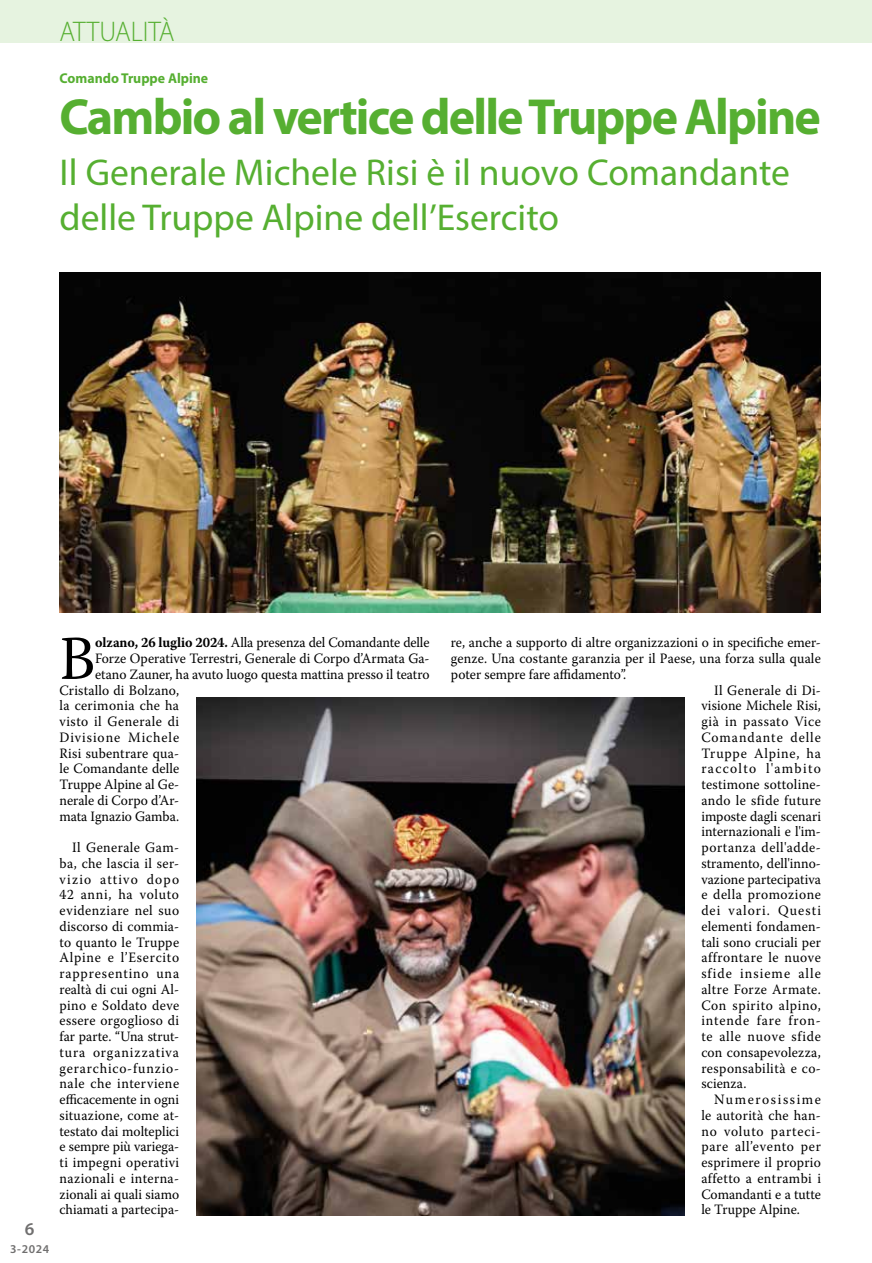
<style>
.page{position:relative;width:872px;height:1263px;background:#fff}
.page>*{position:absolute;margin:0;border:0;box-sizing:border-box;transform-origin:0 0}
.t1{font:62.1px "Warnock Pro";color:#000;scale:.95 1}
.t2{font:700 51px "Myriad Pro";letter-spacing:-.035em;color:#56af31}
.t3{font:37.5px/45px "Myriad Pro";color:#56af31}
.t4{font:300 28.5px "Myriad Pro";color:#56af31;scale:.94 1}
.t5{font:600 18px "Myriad Pro";color:#706f6f}
.t6{font:14.25px/15.8px "Warnock Pro";letter-spacing:.015em;color:#000;text-align:justify;scale:.95 1}
.t7{font:14.25px "Warnock Pro";letter-spacing:-.005em;color:#000;scale:.95 1}
.t8{font:14.25px "Warnock Pro";letter-spacing:.04em;color:#000;scale:.95 1}
.t9{font:14.25px "Warnock Pro";letter-spacing:-.01em;color:#000;scale:.95 1}
.t10{font:14.25px "Warnock Pro";letter-spacing:.035em;color:#000;scale:.95 1}
.t11{font:14.25px "Warnock Pro";letter-spacing:.045em;color:#000;scale:.95 1}
.t12{font:14.25px "Warnock Pro";letter-spacing:.075em;color:#000;scale:.95 1}
.t13{font:14.25px "Warnock Pro";letter-spacing:.07em;color:#000;scale:.95 1}
.t14{font:14.25px "Warnock Pro";letter-spacing:.06em;color:#000;scale:.95 1}
.t15{font:700 14.25px "Myriad Pro";color:#56af31}
.t16{font:14.25px "Warnock Pro";letter-spacing:.05em;color:#000;scale:.95 1}
.t17{font:14.25px "Warnock Pro";letter-spacing:.1em;color:#000;scale:.95 1}
.t18{font:14.25px "Warnock Pro";letter-spacing:.065em;color:#000;scale:.95 1}
.t19{font:14.25px "Warnock Pro";letter-spacing:.055em;color:#000;scale:.95 1}
.t20{font:14.25px "Warnock Pro";letter-spacing:.115em;color:#000;scale:.95 1}
.t21{font:600 12px "Myriad Pro";color:#706f6f}
.s1{font-weight:700}
</style>
<div class="page">
<img style="left:196px;top:697px;width:488px;height:518px">
<img style="left:60px;top:272px;width:761px;height:340px">
<div style="left:0;top:0;width:872px;height:43px;background:#e6f3e0"></div>
<h3 class="t4" style="left:60px;top:15px;width:124px">ATTUALITÀ</h3>
<p class="t15" style="left:60px;top:69px;width:150px">Comando Truppe Alpine</p>
<h2 class="t2" style="left:60px;top:84px;width:763px">Cambio al vertice delle Truppe Alpine</h2>
<h3 class="t3" style="left:60px;top:149px;width:732px">Il Generale Michele Risi è il nuovo Comandante delle Truppe Alpine dell’Esercito</h3>
<p class="t5" style="left:25px;top:1217px;width:11px">6</p>
<p class="t21" style="left:10px;top:1241px;width:40px">3-2024</p>
<h1 class="t1" style="left:60px;top:621px;width:39px">B</h1>
<p class="t9" style="left:95px;top:634px;width:353px"><span class="s1">olzano, 26 luglio 2024.</span> Alla presenza del Comandante delle</p>
<p class="t6" style="left:95px;top:650px;width:353px">Forze Operative Terrestri, Generale di Corpo d’Armata Ga-</p>
<p class="t7" style="left:95px;top:665px;width:353px">etano Zauner, ha avuto luogo questa mattina presso il teatro</p>
<p class="t6" style="left:60px;top:682px;width:127px">Cristallo di Bolzano,</p>
<p class="t6" style="left:60px;top:697px;width:127px">la cerimonia che ha</p>
<p class="t10" style="left:60px;top:713px;width:127px">visto il Generale di</p>
<p class="t13" style="left:60px;top:728px;width:127px">Divisione Michele</p>
<p class="t6" style="left:60px;top:745px;width:127px">Risi subentrare qua-</p>
<p class="t6" style="left:60px;top:760px;width:127px">le Comandante delle</p>
<p class="t6" style="left:60px;top:776px;width:127px">Truppe Alpine al Ge-</p>
<p class="t6" style="left:60px;top:792px;width:127px">nerale di Corpo d’Ar-</p>
<p class="t7" style="left:60px;top:807px;width:127px">mata Ignazio Gamba.</p>
<p class="t6" style="left:60px;top:839px;width:127px;text-indent:13px">Il Generale Gam&shy;ba, che lascia il ser&shy;vizio attivo dopo 42 anni, ha voluto evidenziare nel suo discorso di commia&shy;to quanto le Truppe Alpine e l’Esercito rappresentino una realtà di cui ogni Al&shy;pino e Soldato deve essere orgoglioso di far parte. “Una strut&shy;tura organizzativa gerarchico-funzio&shy;nale che interviene efficacemente in ogni situazione, come at&shy;testato dai molteplici e sempre più variega&shy;ti impegni operativi nazionali e interna&shy;zionali ai quali siamo chiamati a partecipa-</p>
<p class="t6" style="left:451px;top:634px;width:391px">re, anche a supporto di altre organizzazioni o in specifiche emer-</p>
<p class="t6" style="left:451px;top:650px;width:391px">genze. Una costante garanzia per il Paese, una forza sulla quale</p>
<p class="t6" style="left:451px;top:666px;width:186px">poter sempre fare affidamento”.</p>
<p class="t6" style="left:714px;top:682px;width:114px">Il Generale di Di-</p>
<p class="t6" style="left:701px;top:697px;width:127px">visione Michele Risi,</p>
<p class="t11" style="left:701px;top:713px;width:127px">già in passato Vice</p>
<p class="t13" style="left:701px;top:728px;width:127px">Comandante delle</p>
<p class="t14" style="left:701px;top:744px;width:127px">Truppe Alpine, ha</p>
<p class="t17" style="left:701px;top:760px;width:127px">raccolto l'ambito</p>
<p class="t6" style="left:701px;top:776px;width:127px">testimone sottoline-</p>
<p class="t6" style="left:701px;top:792px;width:127px">ando le sfide future</p>
<p class="t6" style="left:701px;top:808px;width:127px">imposte dagli scenari</p>
<p class="t6" style="left:701px;top:823px;width:127px">internazionali e l'im-</p>
<p class="t8" style="left:701px;top:839px;width:127px">portanza dell'adde-</p>
<p class="t6" style="left:701px;top:855px;width:127px">stramento, dell'inno-</p>
<p class="t6" style="left:701px;top:871px;width:127px">vazione partecipativa</p>
<p class="t8" style="left:701px;top:886px;width:127px">e della promozione</p>
<p class="t12" style="left:701px;top:902px;width:127px">dei valori. Questi</p>
<p class="t6" style="left:701px;top:918px;width:127px">elementi fondamen-</p>
<p class="t6" style="left:701px;top:934px;width:127px">tali sono cruciali per</p>
<p class="t8" style="left:701px;top:949px;width:127px">affrontare le nuove</p>
<p class="t12" style="left:701px;top:965px;width:127px">sfide insieme alle</p>
<p class="t10" style="left:701px;top:980px;width:127px">altre Forze Armate.</p>
<p class="t11" style="left:701px;top:996px;width:127px">Con spirito alpino,</p>
<p class="t18" style="left:701px;top:1012px;width:127px">intende fare fron-</p>
<p class="t19" style="left:701px;top:1028px;width:127px">te alle nuove sfide</p>
<p class="t6" style="left:701px;top:1044px;width:127px">con consapevolezza,</p>
<p class="t6" style="left:701px;top:1060px;width:127px">responsabilità e co-</p>
<p class="t6" style="left:701px;top:1075px;width:49px">scienza.</p>
<p class="t20" style="left:714px;top:1091px;width:114px">Numerosissime</p>
<p class="t6" style="left:701px;top:1107px;width:127px">le autorità che han-</p>
<p class="t14" style="left:701px;top:1122px;width:127px">no voluto parteci-</p>
<p class="t16" style="left:701px;top:1138px;width:127px">pare all’evento per</p>
<p class="t6" style="left:701px;top:1154px;width:127px">esprimere il proprio</p>
<p class="t6" style="left:701px;top:1170px;width:127px">affetto a entrambi i</p>
<p class="t6" style="left:701px;top:1186px;width:127px">Comandanti e a tutte</p>
<p class="t6" style="left:701px;top:1201px;width:105px">le Truppe Alpine.</p>
</div>
